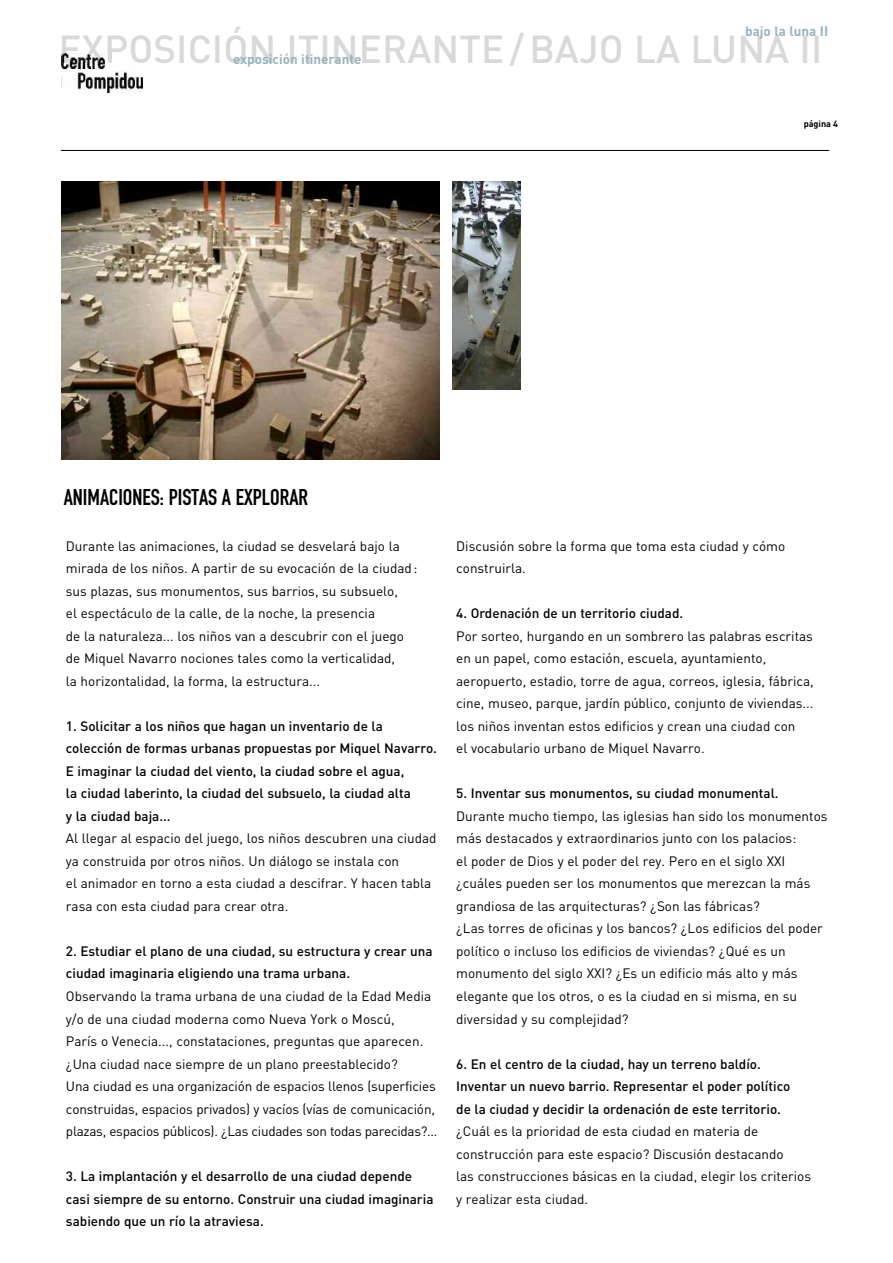
<style>
.page{position:relative;width:893px;height:1263px;background:#fff}
.page>*{position:absolute;margin:0;border:0;box-sizing:border-box;transform-origin:0 0}
.t1{font:500 38.55px "DINOT";color:#d9d9d9}
.t2{font:22.5px "DIN Engschrift Std";color:#000}
.t3{font:13.5px/22.5px "DINOT";color:#000}
.t4{font:500 13.5px/22.5px "DINOT";color:#000}
.t5{font:700 13.5px "DINOT";color:#9ab3be}
.t6{font:700 9px "DINOT";color:#000}
</style>
<div class="page">
<img style="left:453px;top:182px;width:68px;height:208px">
<img style="left:61px;top:182px;width:379px;height:277px">
<hr style="left:61px;top:150px;width:768px;height:1px;background:#000">
<img style="left:62px;top:63px;width:80px;height:30px">
<img style="left:62px;top:53px;width:80px;height:10px">
<p class="t5" style="left:745px;top:26px;width:85px">bajo la luna II</p>
<h1 class="t1" style="left:59px;top:35px;width:765px">EXPOSICIÓN ITINERANTE/BAJO LA LUNA II</h1>
<p class="t5" style="left:233px;top:54px;width:130px">exposición itinerante</p>
<p class="t6" style="left:804px;top:121px;width:36px">página 4</p>
<h2 class="t2" style="left:64px;top:489px;width:246px">ANIMACIONES: PISTAS A EXPLORAR</h2>
<p class="t3" style="left:66px;top:536px;width:353px">Durante las animaciones, la ciudad se desvelará bajo la mirada de los niños. A partir de su evocación de la ciudad: sus plazas, sus monumentos, sus barrios, su subsuelo,<br>el espectáculo de la calle, de la noche, la presencia<br>de la naturaleza... los niños van a descubrir con el juego de Miquel Navarro nociones tales como la verticalidad,<br>la horizontalidad, la forma, la estructura...</p>
<p class="t4" style="left:66px;top:716px;width:373px">1. Solicitar a los niños que hagan un inventario de la colección de formas urbanas propuestas por Miquel Navarro.<br>E imaginar la ciudad del viento, la ciudad sobre el agua,<br>la ciudad laberinto, la ciudad del subsuelo, la ciudad alta<br>y la ciudad baja...</p>
<p class="t3" style="left:66px;top:829px;width:372px">Al llegar al espacio del juego, los niños descubren una ciudad ya construida por otros niños. Un diálogo se instala con<br>el animador en torno a esta ciudad a descifrar. Y hacen tabla rasa con esta ciudad para crear otra.</p>
<p class="t4" style="left:66px;top:941px;width:368px">2. Estudiar el plano de una ciudad, su estructura y crear una ciudad imaginaria eligiendo una trama urbana.</p>
<p class="t3" style="left:66px;top:986px;width:373px">Observando la trama urbana de una ciudad de la Edad Media y/o de una ciudad moderna como Nueva York o Moscú,<br>París o Venecia..., constataciones, preguntas que aparecen. ¿Una ciudad nace siempre de un plano preestablecido?<br>Una ciudad es una organización de espacios llenos (superficies construidas, espacios privados) y vacíos (vías de comunicación, plazas, espacios públicos). ¿Las ciudades son todas parecidas?…</p>
<p class="t4" style="left:66px;top:1166px;width:369px">3. La implantación y el desarrollo de una ciudad depende casi siempre de su entorno. Construir una ciudad imaginaria sabiendo que un río la atraviesa.</p>
<p class="t3" style="left:456px;top:536px;width:330px">Discusión sobre la forma que toma esta ciudad y cómo construirla.</p>
<p class="t4" style="left:456px;top:604px;width:229px">4. Ordenación de un territorio ciudad.</p>
<p class="t3" style="left:456px;top:626px;width:359px">Por sorteo, hurgando en un sombrero las palabras escritas en un papel, como estación, escuela, ayuntamiento, aeropuerto, estadio, torre de agua, correos, iglesia, fábrica, cine, museo, parque, jardín público, conjunto de viviendas... los niños inventan estos edificios y crean una ciudad con<br>el vocabulario urbano de Miquel Navarro.</p>
<p class="t4" style="left:456px;top:784px;width:324px">5. Inventar sus monumentos, su ciudad monumental.</p>
<p class="t3" style="left:456px;top:806px;width:373px">Durante mucho tiempo, las iglesias han sido los monumentos más destacados y extraordinarios junto con los palacios:<br>el poder de Dios y el poder del rey. Pero en el siglo XXI ¿cuáles pueden ser los monumentos que merezcan la más grandiosa de las arquitecturas? ¿Son las fábricas?<br>¿Las torres de oficinas y los bancos? ¿Los edificios del poder político o incluso los edificios de viviendas? ¿Qué es un monumento del siglo XXI? ¿Es un edificio más alto y más elegante que los otros, o es la ciudad en si misma, en su diversidad y su complejidad?</p>
<p class="t4" style="left:456px;top:1054px;width:336px">6. En el centro de la ciudad, hay un terreno baldío.<br>Inventar un nuevo barrio. Representar el poder político de la ciudad y decidir la ordenación de este territorio.</p>
<p class="t3" style="left:456px;top:1121px;width:356px">¿Cuál es la prioridad de esta ciudad en materia de construcción para este espacio? Discusión destacando<br>las construcciones básicas en la ciudad, elegir los criterios y realizar esta ciudad.</p>
</div>
